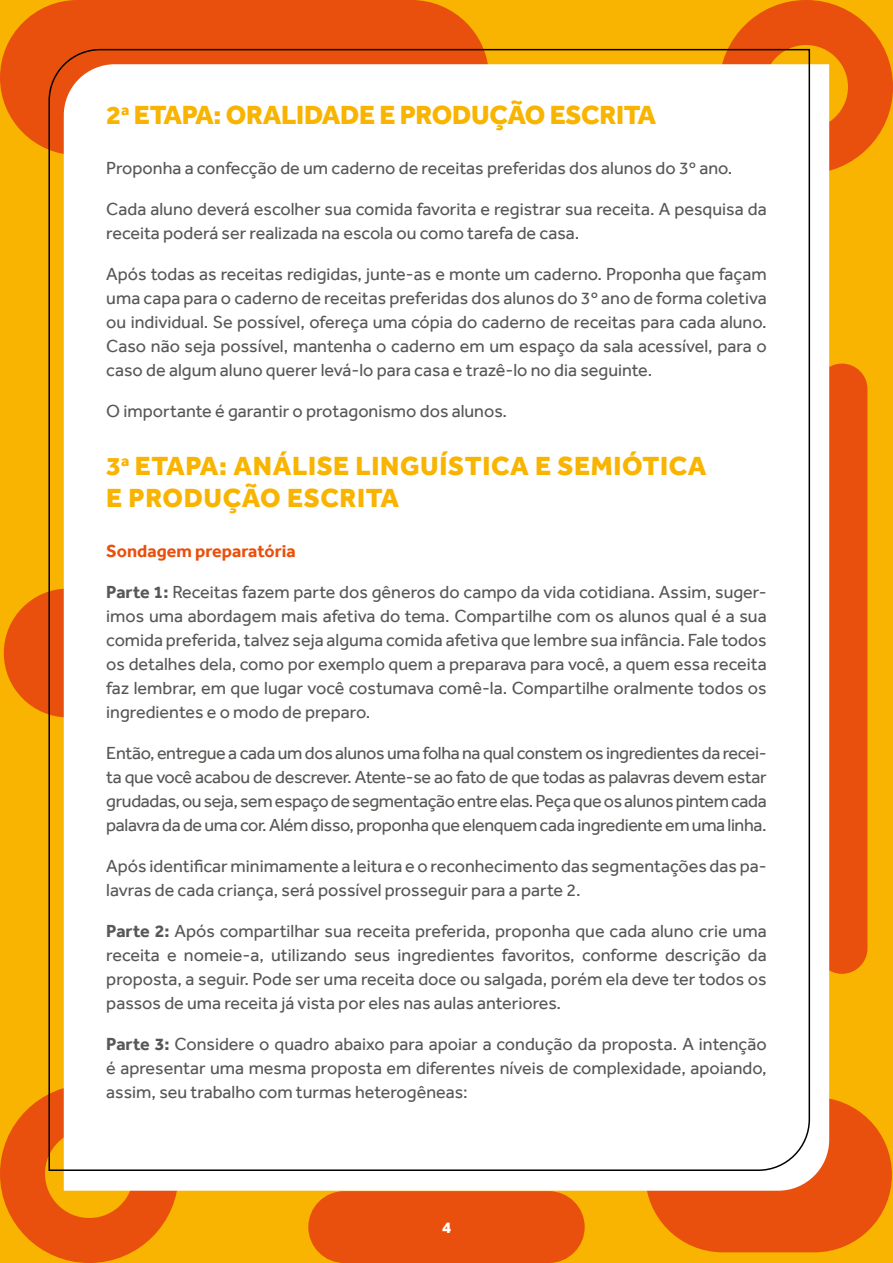
<style>
.page{position:relative;width:893px;height:1263px;background:#f8b400}
.page>*{position:absolute;margin:0;border:0;box-sizing:border-box;transform-origin:0 0}
.t1{font:800 27px/32.4px "Effra";letter-spacing:.025em;color:#f8b400}
.t2{font:800 27px "Effra";letter-spacing:-.01em;color:#f8b400}
.t3{font:18px/24px "Effra";color:#575756;text-align:justify}
.t4{font:700 18px "Effra";color:#e9500e}
.t5{font:800 16.5px "Effra";color:#fff}
.s1{font-weight:700}
</style>
<div class="page">
<div style="left:0;top:0;width:489px;height:155px;background:#e9500e;border-radius:78px"></div>
<div style="left:645px;top:1097px;width:247px;height:155px;background:#e9500e;border-radius:78px"></div>
<div style="left:816px;top:364px;width:51px;height:610px;background:#e9500e;border-radius:26px"></div>
<div style="left:308px;top:1191px;width:277px;height:72px;background:#e9500e;border-radius:36px"></div>
<div style="left:719px;top:0;width:174px;height:174px;border:45px solid #e9500e;border-radius:50%"></div>
<div style="left:0;top:1084px;width:179px;height:179px;border:45px solid #e9500e;border-radius:50%"></div>
<div style="left:4px;top:588px;width:129px;height:129px;background:#e9500e;border-radius:50%"></div>
<div style="left:64px;top:64px;width:765px;height:1127px;background:#fff"></div>
<div style="left:48px;top:48px;width:763px;height:1124px;background:#fff"></div>
<h1 class="t2" style="left:106px;top:99px;width:551px">2<sup>a</sup> ETAPA: ORALIDADE E PRODUÇÃO ESCRITA</h1>
<p class="t3" style="left:106px;top:156px;width:628px">Proponha a confecção de um caderno de receitas preferidas dos alunos do 3º ano.</p>
<p class="t3" style="left:106px;top:197px;width:662px">Cada aluno deverá escolher sua comida favorita e registrar sua receita. A pesquisa da receita poderá ser realizada na escola ou como tarefa de casa.</p>
<p class="t3" style="left:106px;top:262px;width:662px">Após todas as receitas redigidas, junte-as e monte um caderno. Proponha que façam uma capa para o caderno de receitas preferidas dos alunos do 3º ano de forma coletiva ou individual. Se possível, ofereça uma cópia do caderno de receitas para cada aluno.<br>Caso não seja possível, mantenha o caderno em um espaço da sala acessível, para o caso de algum aluno querer levá-lo para casa e trazê-lo no dia seguinte.</p>
<p class="t3" style="left:106px;top:399px;width:402px">O importante é garantir o protagonismo dos alunos.</p>
<h1 class="t1" style="left:106px;top:449px;width:602px">3<sup>a</sup> ETAPA: ANÁLISE LINGUÍSTICA E SEMIÓTICA<br>E PRODUÇÃO ESCRITA</h1>
<p class="t4" style="left:106px;top:540px;width:191px">Sondagem preparatória</p>
<p class="t3" style="left:106px;top:579px;width:662px"><span class="s1">Parte 1:</span> Receitas fazem parte dos gêneros do campo da vida cotidiana. Assim, suger&shy;imos uma abordagem mais afetiva do tema. Compartilhe com os alunos qual é a sua comida preferida, talvez seja alguma comida afetiva que lembre sua infância. Fale todos os detalhes dela, como por exemplo quem a preparava para você, a quem essa receita faz lembrar, em que lugar você costumava comê-la. Compartilhe oralmente todos os ingredientes e o modo de preparo.</p>
<p class="t3" style="left:106px;top:740px;width:662px">Então, entregue a cada um dos alunos uma folha na qual constem os ingredientes da recei&shy;ta que você acabou de descrever. Atente-se ao fato de que todas as palavras devem estar grudadas, ou seja, sem espaço de segmentação entre elas. Peça que os alunos pintem cada palavra da de uma cor. Além disso, proponha que elenquem cada ingrediente em uma linha.</p>
<p class="t3" style="left:106px;top:853px;width:662px">Após identificar minimamente a leitura e o reconhecimento das segmentações das pa&shy;lavras de cada criança, será possível prosseguir para a parte 2.</p>
<p class="t3" style="left:106px;top:918px;width:662px"><span class="s1">Parte 2:</span> Após compartilhar sua receita preferida, proponha que cada aluno crie uma receita e nomeie-a, utilizando seus ingredientes favoritos, conforme descrição da proposta, a seguir. Pode ser uma receita doce ou salgada, porém ela deve ter todos os passos de uma receita já vista por eles nas aulas anteriores.</p>
<p class="t3" style="left:106px;top:1031px;width:662px"><span class="s1">Parte 3:</span> Considere o quadro abaixo para apoiar a condução da proposta. A intenção é apresentar uma mesma proposta em diferentes níveis de complexidade, apoiando, assim, seu trabalho com turmas heterogêneas:</p>
<p class="t5" style="left:442px;top:1217px;width:11px">4</p>
</div>
